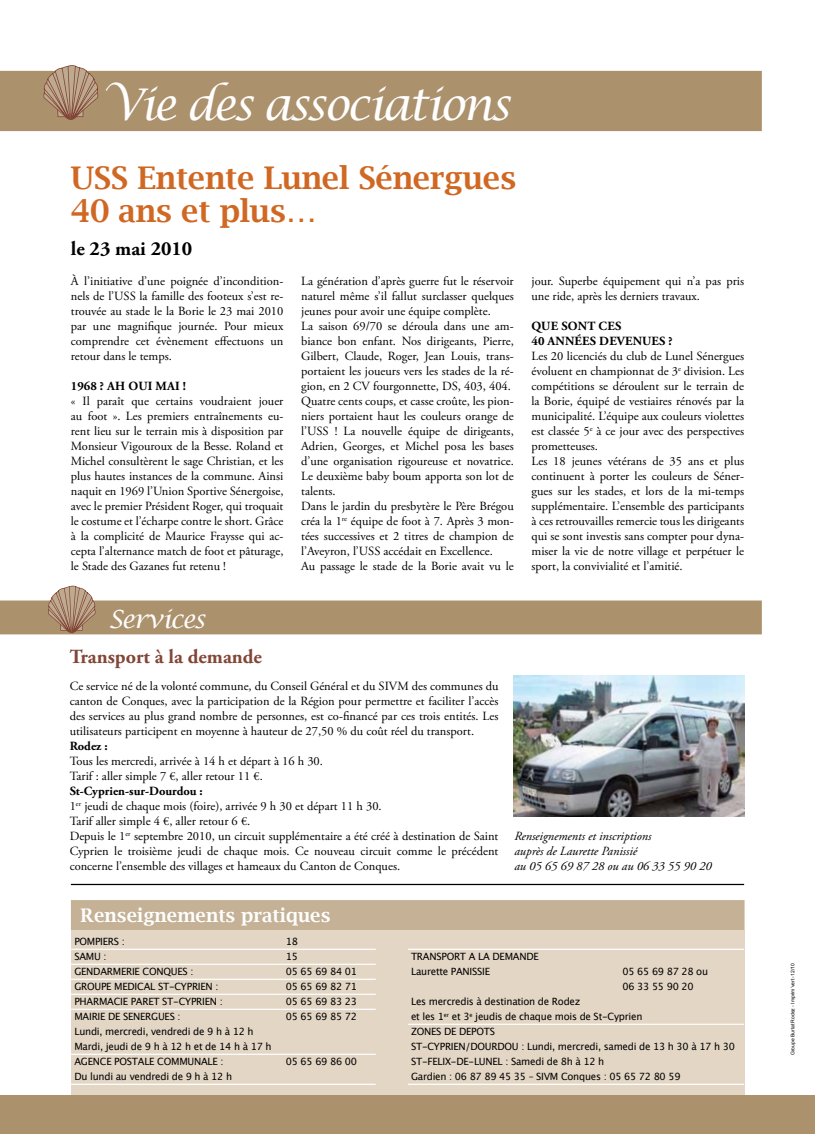
<style>
.page{position:relative;width:815px;height:1134px;background:#fff}
.page>*{position:absolute;margin:0;border:0;box-sizing:border-box;transform-origin:0 0}
.t1{font:italic 43.75px "Lucida Calligraphy";letter-spacing:-.06em;color:#fff}
.t2{font:600 31.25px/32.5px "Lucida Bright";letter-spacing:-.01em;color:#d06823}
.t3{font:italic 25px "Lucida Calligraphy";letter-spacing:-.06em;color:#fff}
.t4{font:700 20px "Adobe Garamond Pro";color:#824637}
.t5{font:700 20px "Adobe Garamond Pro";color:#000}
.t6{font:600 18.75px "Lucida Bright";color:#fff}
.t7{font:12.5px/15px "Adobe Garamond Pro";color:#000}
.t8{font:italic 12.5px/15px "Adobe Garamond Pro";color:#000}
.t9{font:700 12.5px/15px "Adobe Garamond Pro";letter-spacing:.015em;color:#000}
.t10{font:10px/15px "Lucida Grande";letter-spacing:-.025em;color:#000}
.t11{font:5px "Arial";color:#000}
.s1{font-weight:700}
</style>
<div class="page">
<div style="left:71px;top:900px;width:673px;height:225px;background:#e3d6c5"></div>
<div style="left:0;top:1095px;width:815px;height:39px;background:#ac916d"></div>
<div style="left:0;top:71px;width:762px;height:60px;background:#ac916d"></div>
<div style="left:71px;top:900px;width:673px;height:30px;background:#c5b196"></div>
<img style="left:514px;top:675px;width:230px;height:142px">
<hr style="left:71px;top:884px;width:673px;height:1px;background:#000">
<svg style="left:43px;top:65px;width:55px;height:55px;background:#b0927a"></svg>
<svg style="left:0;top:586px;width:762px;height:48px"></svg>
<hr style="left:71px;top:949px;width:305px;height:1px;background:#fff">
<hr style="left:71px;top:964px;width:305px;height:1px;background:#fff">
<hr style="left:71px;top:979px;width:305px;height:1px;background:#fff">
<hr style="left:71px;top:994px;width:305px;height:1px;background:#fff">
<hr style="left:71px;top:1009px;width:305px;height:1px;background:#fff">
<hr style="left:71px;top:1054px;width:305px;height:1px;background:#fff">
<hr style="left:71px;top:1084px;width:305px;height:1px;background:#fff">
<hr style="left:407px;top:949px;width:337px;height:1px;background:#fff">
<hr style="left:407px;top:1024px;width:337px;height:1px;background:#fff">
<hr style="left:407px;top:1084px;width:337px;height:1px;background:#fff">
<h1 class="t1" style="left:103px;top:78px;width:409px">Vie des associations</h1>
<h2 class="t2" style="left:71px;top:162px;width:447px">USS Entente Lunel Sénergues<br>40 ans et plus…</h2>
<h3 class="t5" style="left:71px;top:237px;width:123px">le 23 mai 2010</h3>
<p class="t7" style="left:71px;top:274px;width:214px;text-align:justify">à l’initiative d’une poignée d’incondition&shy;nels de l’USS la famille des footeux s’est re&shy;trouvée au stade le la Borie le 23 mai 2010 par une magnifique journée. Pour mieux comprendre cet évènement effectuons un retour dans le temps.</p>
<p class="t9" style="left:71px;top:379px;width:117px">1968 ? Ah oui MAI !</p>
<p class="t7" style="left:71px;top:394px;width:214px;text-align:justify">« Il paraît que certains voudraient jouer au foot ». Les premiers entraînements eu&shy;rent lieu sur le terrain mis à disposition par Monsieur Vigouroux de la Besse. Roland et Michel consultèrent le sage Christian, et les plus hautes instances de la commune. Ainsi naquit en 1969 l’Union Sportive Sénergoise, avec le premier Président Roger, qui troquait le costume et l’écharpe contre le short. Grâce à la complicité de Maurice Fraysse qui ac&shy;cepta l’alternance match de foot et pâturage, le Stade des Gazanes fut retenu !</p>
<h3 class="t3" style="left:108px;top:604px;width:99px">Services</h3>
<p class="t7" style="left:301px;top:274px;width:214px">La génération d’après guerre fut le réservoir naturel même s’il fallut surclasser quelques jeunes pour avoir une équipe complète.<br>La saison 69/70 se déroula dans une am&shy;biance bon enfant. Nos dirigeants, Pierre, Gilbert, Claude, Roger, Jean Louis, trans&shy;portaient les joueurs vers les stades de la ré&shy;gion, en 2 CV fourgonnette, DS, 403, 404.<br>Quatre cents coups, et casse croûte, les pion&shy;niers portaient haut les couleurs orange de l’USS ! La nouvelle équipe de dirigeants, Adrien, Georges, et Michel posa les bases d’une organisation rigoureuse et novatrice.<br>Le deuxième baby boum apporta son lot de talents.<br>Dans le jardin du presbytère le Père Brégou créa la 1<sup>re</sup> équipe de foot à 7. Après 3 mon&shy;tées successives et 2 titres de champion de l’Aveyron, l’USS accédait en Excellence.<br>Au passage le stade de la Borie avait vu le</p>
<p class="t7" style="left:531px;top:274px;width:214px">jour. Superbe équipement qui n’a pas pris une ride, après les derniers travaux.</p>
<p class="t9" style="left:531px;top:319px;width:76px">Que sont ces<br>40 ann</p>
<p class="t9" style="left:575px;top:334px;width:44px">ées devenues</p>
<p class="t9" style="left:669px;top:334px;width:6px">?</p>
<p class="t7" style="left:531px;top:349px;width:214px">Les 20 licenciés du club de Lunel Sénergues évoluent en championnat de 3<sup>e</sup> division. Les compétitions se déroulent sur le terrain de la Borie, équipé de vestiaires rénovés par la municipalité. L’équipe aux couleurs violettes est classée 5<sup>e</sup> à ce jour avec des perspectives prometteuses.<br>Les 18 jeunes vétérans de 35 ans et plus continuent à porter les couleurs de Séner&shy;gues sur les stades, et lors de la mi-temps supplémentaire. L’ensemble des participants à ces retrouvailles remercie tous les dirigeants qui se sont investis sans compter pour dyna&shy;miser la vie de notre village et perpétuer le sport, la convivialité et l’amitié.</p>
<h3 class="t4" style="left:70px;top:645px;width:194px">Transport à la demande</h3>
<p class="t7" style="left:70px;top:679px;width:430px;text-align:justify">Ce service né de la volonté commune, du Conseil Général et du SIVM des communes du canton de Conques, avec la participation de la Région pour permettre et faciliter l’accès des services au plus grand nombre de personnes, est co-financé par ces trois entités. Les utilisateurs participent en moyenne à hauteur de 27,50 % du coût réel du transport.</p>
<p class="t9" style="left:70px;top:739px;width:40px">Rodez :</p>
<p class="t7" style="left:70px;top:754px;width:255px">Tous les mercredi, arrivée à 14 h et départ à 16 h 30.<br>Tarif : aller simple 7 €, aller retour 11 €.</p>
<p class="t7" style="left:70px;top:784px;width:430px"><span class="s1">St-Cyprien-sur-Dourdou :<br></span>1<sup>er</sup> jeudi de chaque mois (foire), arrivée 9 h 30 et départ 11 h 30.<br>Tarif aller simple 4 €, aller retour 6 €.<br>Depuis le 1<sup>er</sup> septembre 2010, un circuit supplémentaire a été créé à destination de Saint Cyprien le troisième jeudi de chaque mois. Ce nouveau circuit comme le précédent concerne l’ensemble des villages et hameaux du Canton de Conques.</p>
<h3 class="t6" style="left:81px;top:905px;width:252px">Renseignements pratiques</h3>
<p class="t8" style="left:514px;top:829px;width:199px">Renseignements et inscriptions<br>auprès de Laurette Panissié<br>au 05 65 69 87 28 ou au 06 33 55 90 20</p>
<p class="t10" style="left:74px;top:934px;width:52px">POMPIERS :</p>
<p class="t10" style="left:286px;top:934px;width:14px">18</p>
<p class="t10" style="left:74px;top:949px;width:34px">SAMU :</p>
<p class="t10" style="left:286px;top:949px;width:14px">15</p>
<p class="t10" style="left:74px;top:964px;width:121px">GENDARMERIE CONQUES :</p>
<p class="t10" style="left:286px;top:964px;width:73px">05 65 69 84 01</p>
<p class="t10" style="left:74px;top:979px;width:146px">GROUPE MEDICAL ST-CYPRIEN :</p>
<p class="t10" style="left:286px;top:979px;width:73px">05 65 69 82 71</p>
<p class="t10" style="left:74px;top:994px;width:150px">PHARMACIE PARET ST-CYPRIEN :</p>
<p class="t10" style="left:286px;top:994px;width:73px">05 65 69 83 23</p>
<p class="t10" style="left:74px;top:1009px;width:108px">MAIRIE DE SENERGUES :</p>
<p class="t10" style="left:286px;top:1009px;width:73px">05 65 69 85 72</p>
<p class="t10" style="left:74px;top:1024px;width:199px">Lundi, mercredi, vendredi de 9 h à 12 h<br>Mardi, jeudi de 9 h à 12 h et de 14 h à 17 h<br>AGENCE POSTALE COMMUNALE :</p>
<p class="t10" style="left:286px;top:1054px;width:73px">05 65 69 86 00</p>
<p class="t10" style="left:74px;top:1069px;width:159px">Du lundi au vendredi de 9 h à 12 h</p>
<p class="t10" style="left:411px;top:949px;width:129px">TRANSPORT A LA DEMANDE<br>Laurette PANISSIE</p>
<p class="t10" style="left:622px;top:964px;width:87px">05 65 69 87 28 ou<br>06 33 55 90 20</p>
<p class="t10" style="left:411px;top:994px;width:325px">Les mercredis à destination de Rodez<br>et les 1<sup>er</sup> et 3<sup>e</sup> jeudis de chaque mois de St-Cyprien<br>ZONES DE DEPOTS<br>ST-CYPRIEN/DOURDOU : Lundi, mercredi, samedi de 13 h 30 à 17 h 30<br>ST-FELIX-DE-LUNEL : Samedi de 8h à 12 h<br>Gardien : 06 87 89 45 35 – SIVM Conques : 05 65 72 80 59</p>
<p class="t11" style="left:789px;top:1055px;width:93px;rotate:-90deg">Groupe Burlat Rodez - Imprim’vert -12/10</p>
</div>
